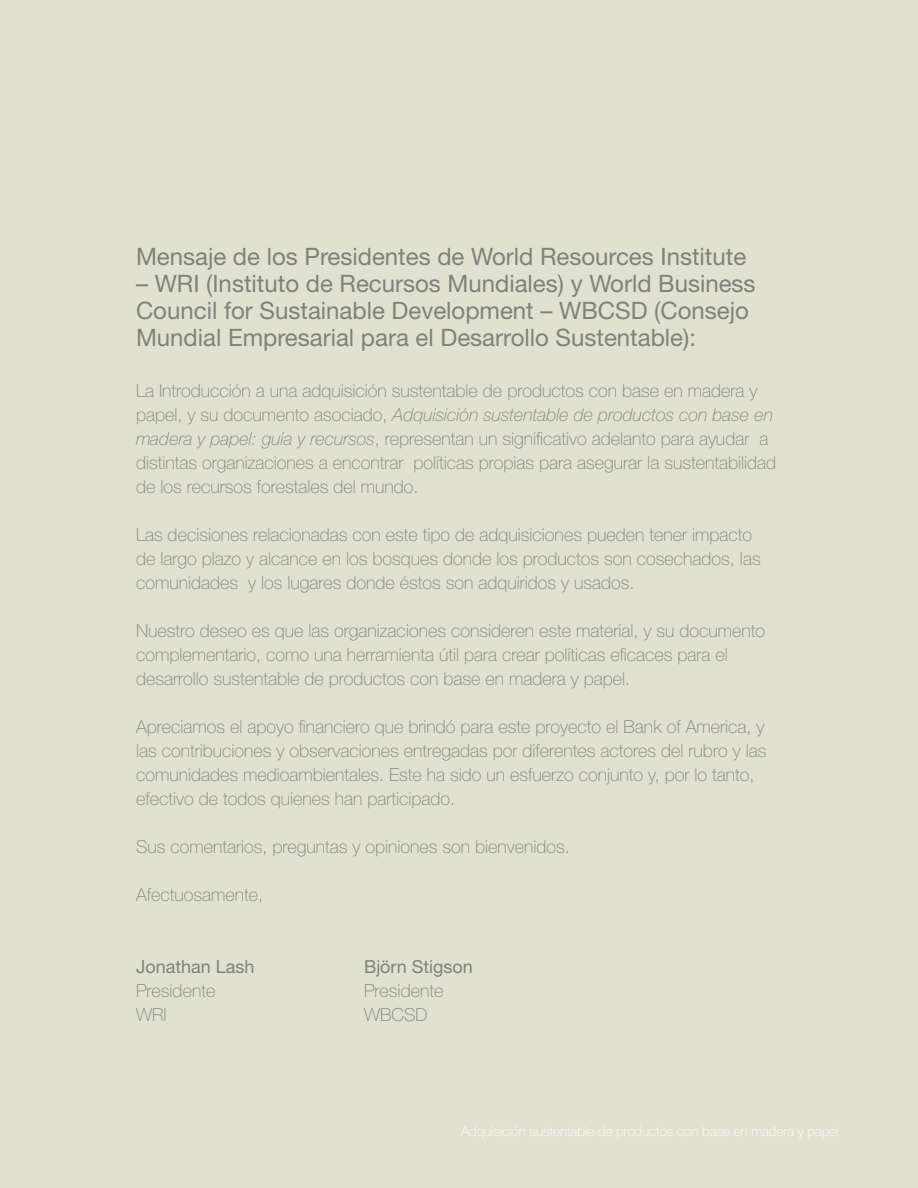
<style>
.page{position:relative;width:918px;height:1188px;background:#fff}
.page>*{position:absolute;margin:0;border:0;box-sizing:border-box;transform-origin:0 0}
.t1{font:24px/27px "Helvetica Neue";color:#80827a}
.t2{font:100 18px/24px "Helvetica Neue";color:#80827a}
.t3{font:18px "Helvetica Neue";color:#80827a}
.t4{font:100 13.5px "Helvetica Neue";color:#fff}
.s1{font-style:italic}
</style>
<div class="page">
<div style="left:0;top:0;width:917px;height:1188px;background:#e1e1d2"></div>
<h1 class="t1" style="left:136px;top:243px;width:612px">Mensaje de los Presidentes de World Resources Institute</h1>
<h1 class="t1" style="left:136px;top:270px;width:621px">– WRI (Instituto de Recursos Mundiales) y World Business<br>Council for Sustainable Development – WBCSD (Consejo<br>Mundial Empresarial para el Desarrollo Sustentable):</h1>
<p class="t2" style="left:136px;top:378px;width:642px">La Introducción a una adquisición sustentable de productos con base en madera y papel, y su documento asociado, <span class="s1">Adquisición sustentable de productos con base en madera y papel: guía y recursos</span>, representan un significativo adelanto para ayudar a distintas organizaciones a encontrar políticas propias para asegurar la sustentabilidad de los recursos forestales del mundo.</p>
<p class="t2" style="left:136px;top:522px;width:626px">Las decisiones relacionadas con este tipo de adquisiciones pueden tener impacto de largo plazo y alcance en los bosques donde los productos son cosechados, las comunidades y los lugares donde éstos son adquiridos y usados.</p>
<p class="t2" style="left:136px;top:618px;width:631px">Nuestro deseo es que las organizaciones consideren este material, y su documento complementario, como una herramienta útil para crear políticas eficaces para el desarrollo sustentable de productos con base en madera y papel.</p>
<p class="t2" style="left:136px;top:714px;width:632px">Apreciamos el apoyo financiero que brindó para este proyecto el Bank of America, y las contribuciones y observaciones entregadas por diferentes actores del rubro y las comunidades medioambientales. Este ha sido un esfuerzo conjunto y, por lo tanto, efectivo de todos quienes han participado.</p>
<p class="t2" style="left:136px;top:834px;width:435px">Sus comentarios, preguntas y opiniones son bienvenidos.</p>
<p class="t2" style="left:136px;top:882px;width:129px">Afectuosamente,</p>
<p class="t3" style="left:136px;top:956px;width:120px">Jonathan Lash</p>
<p class="t2" style="left:136px;top:978px;width:81px">Presidente<br>WRI</p>
<p class="t3" style="left:364px;top:956px;width:110px">Björn Stigson</p>
<p class="t2" style="left:364px;top:979px;width:81px">Presidente<br>WBCSD</p>
<p class="t4" style="left:461px;top:1124px;width:379px">Adquisición sustentable de productos con base en madera y papel</p>
</div>
